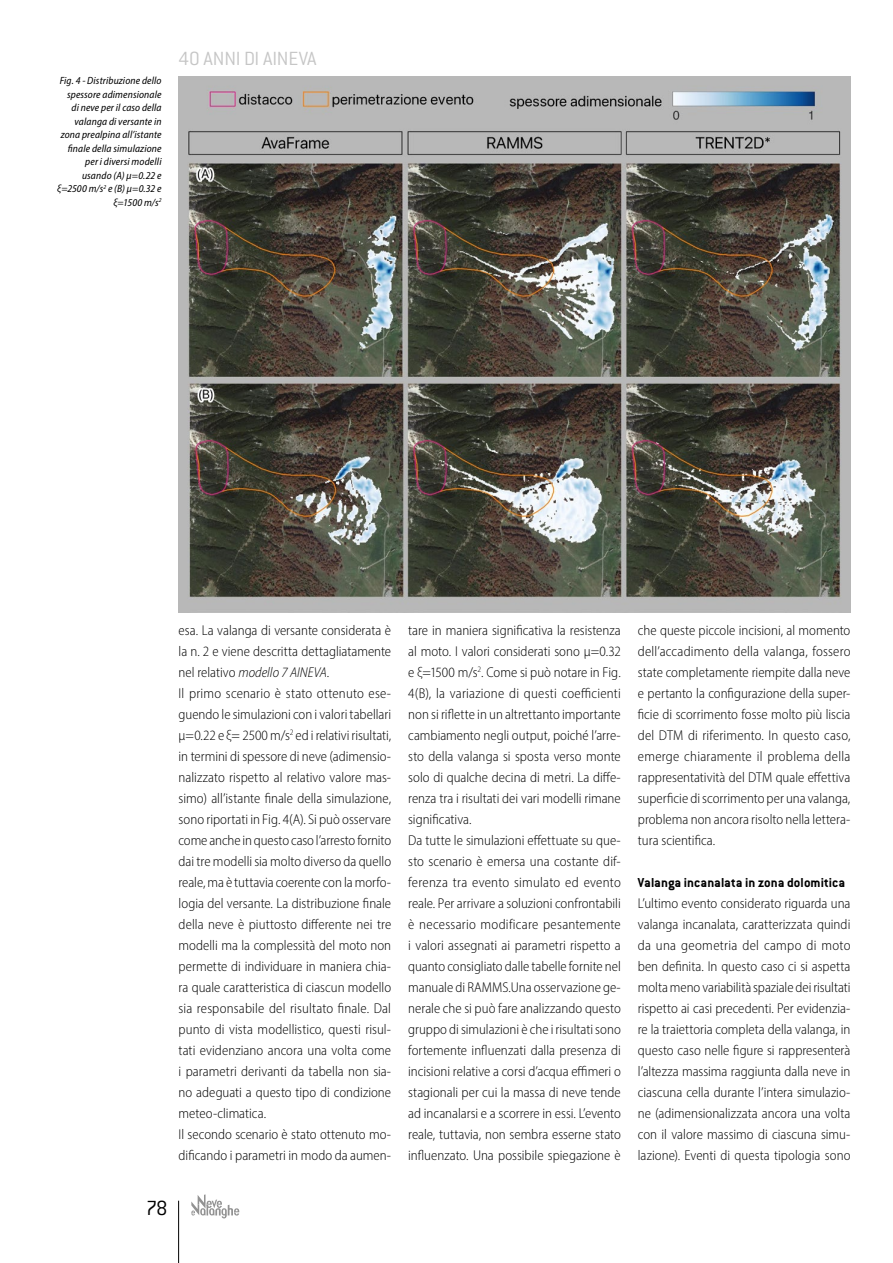
<style>
.page{position:relative;width:893px;height:1263px;background:#fff}
.page>*{position:absolute;margin:0;border:0;box-sizing:border-box;transform-origin:0 0}
.t1{font:300 22.5px "Conduit ITC";color:#000}
.t2{font:300 21px "Conduit ITC";letter-spacing:-.005em;color:#c6c6c6}
.t3{font:300 semi-condensed 14.25px/21px "Myriad Pro";color:#000}
.t4{font:700 14.25px "Conduit ITC";letter-spacing:.005em;color:#000}
.t5{font:italic semi-condensed 10.5px/13.5px "Myriad Pro";letter-spacing:.015em;color:#000;text-align:right}
.s1{font-style:italic}
</style>
<div class="page">
<hr style="left:178px;top:1201px;width:1px;height:62px;background:#000">
<svg style="left:191px;top:1194px;width:48px;height:24px"></svg>
<img style="left:179px;top:77px;width:671px;height:536px">
<p class="t5" style="left:57px;top:74px;width:106px">Fig. 4 - Distribuzione dello spessore adimensionale di neve per il caso della valanga di versante in zona prealpina all’istante finale della simulazione per i diversi modelli usando (A) μ=0.22 e ξ=2500 m/s<sup>2</sup> e (B) μ=0.32 e ξ=1500 m/s<sup>2</sup></p>
<h2 class="t2" style="left:179px;top:47px;width:139px">40 ANNI DI AINEVA</h2>
<p class="t3" style="left:179px;top:620px;width:214px">esa. La valanga di versante considerata è la n. 2 e viene descritta dettagliatamente nel relativo <span class="s1">modello 7 AINEVA</span>.<br>Il primo scenario è stato ottenuto ese&shy;guendo le simulazioni con i valori tabellari μ=0.22 e ξ= 2500 m/s<sup>2</sup> ed i relativi risultati, in termini di spessore di neve (adimensio&shy;nalizzato rispetto al relativo valore mas&shy;simo) all’istante finale della simulazione, sono riportati in Fig. 4(A). Si può osservare come anche in questo caso l’arresto fornito dai tre modelli sia molto diverso da quello reale, ma è tuttavia coerente con la morfo&shy;logia del versante. La distribuzione finale della neve è piuttosto differente nei tre modelli ma la complessità del moto non permette di individuare in maniera chia&shy;ra quale caratteristica di ciascun modello sia responsabile del risultato finale. Dal punto di vista modellistico, questi risul&shy;tati evidenziano ancora una volta come i parametri derivanti da tabella non sia&shy;no adeguati a questo tipo di condizione meteo-climatica.<br>Il secondo scenario è stato ottenuto mo&shy;dificando i parametri in modo da aumen-</p>
<p class="t3" style="left:408px;top:620px;width:214px">tare in maniera significativa la resistenza al moto. I valori considerati sono μ=0.32 e ξ=1500 m/s<sup>2</sup>. Come si può notare in Fig.<br>4(B), la variazione di questi coefficienti non si riflette in un altrettanto importante cambiamento negli output, poiché l’arre&shy;sto della valanga si sposta verso monte solo di qualche decina di metri. La diffe&shy;renza tra i risultati dei vari modelli rimane significativa.<br>Da tutte le simulazioni effettuate su que&shy;sto scenario è emersa una costante dif&shy;ferenza tra evento simulato ed evento reale. Per arrivare a soluzioni confrontabili è necessario modificare pesantemente i valori assegnati ai parametri rispetto a quanto consigliato dalle tabelle fornite nel manuale di RAMMS.Una osservazione ge&shy;nerale che si può fare analizzando questo gruppo di simulazioni è che i risultati sono fortemente influenzati dalla presenza di incisioni relative a corsi d’acqua effimeri o stagionali per cui la massa di neve tende ad incanalarsi e a scorrere in essi. L’evento reale, tuttavia, non sembra esserne stato influenzato. Una possibile spiegazione è</p>
<p class="t3" style="left:638px;top:620px;width:214px;text-align:justify">che queste piccole incisioni, al momento dell’accadimento della valanga, fossero state completamente riempite dalla neve e pertanto la configurazione della super&shy;ficie di scorrimento fosse molto più liscia del DTM di riferimento. In questo caso, emerge chiaramente il problema della rappresentatività del DTM quale effettiva superficie di scorrimento per una valanga, problema non ancora risolto nella lettera&shy;tura scientifica.</p>
<p class="t4" style="left:638px;top:874px;width:209px">Valanga incanalata in zona dolomitica</p>
<p class="t3" style="left:638px;top:893px;width:214px;text-align:justify">L’ultimo evento considerato riguarda una valanga incanalata, caratterizzata quindi da una geometria del campo di moto ben definita. In questo caso ci si aspetta molta meno variabilità spaziale dei risultati rispetto ai casi precedenti. Per evidenzia&shy;re la traiettoria completa della valanga, in questo caso nelle figure si rappresenterà l’altezza massima raggiunta dalla neve in ciascuna cella durante l’intera simulazio&shy;ne (adimensionalizzata ancora una volta con il valore massimo di ciascuna simu&shy;lazione). Eventi di questa tipologia sono</p>
<h1 class="t1" style="left:146px;top:1196px;width:23px">78</h1>
</div>
